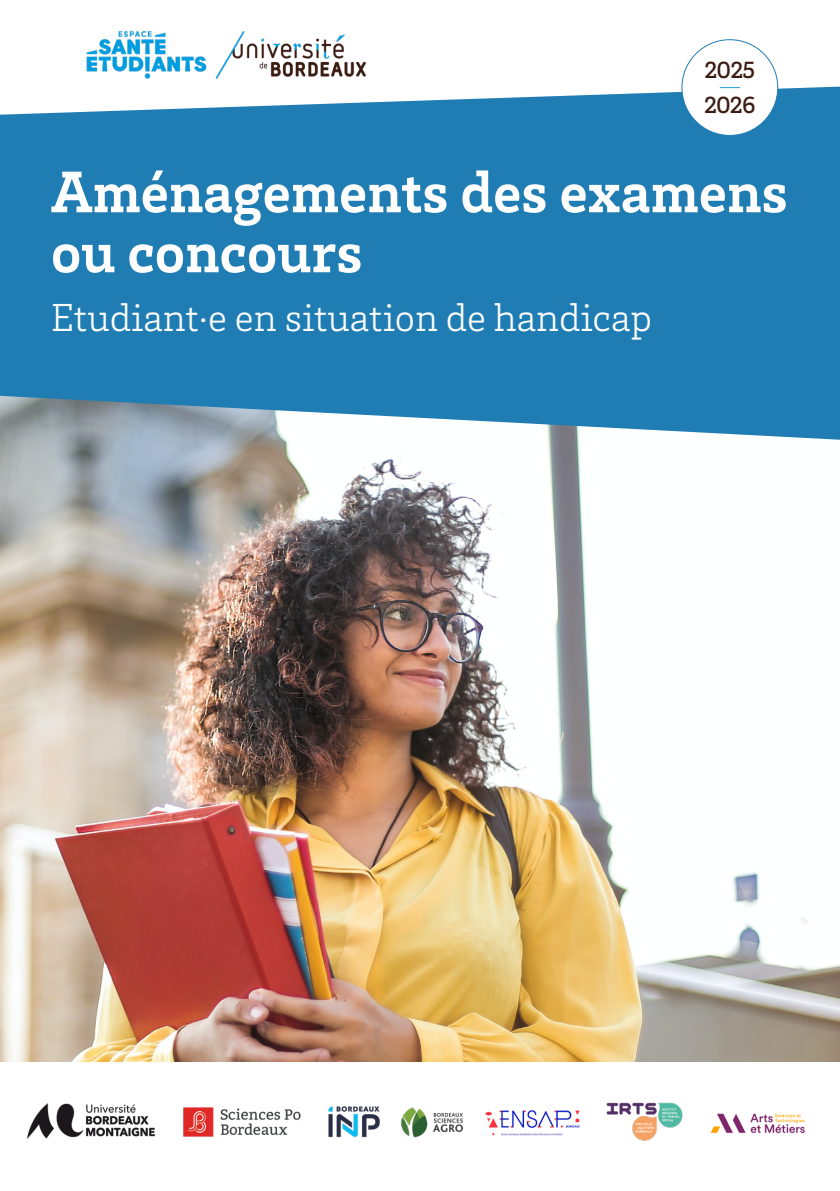
<style>
.page{position:relative;width:840px;height:1191px;background:#fff}
.page>*{position:absolute;margin:0;border:0;box-sizing:border-box;transform-origin:0 0}
.t1{font:700 60px/60px "Brix Slab";color:#fff}
.t2{font:300 40px "Brix Slab";color:#fff}
.Date{font:500 24px "Brix Slab";letter-spacing:-.035em;color:#3a1c13}
</style>
<div class="page">
<img style="left:0;top:440px;width:839px;height:622px">
<svg style="left:0;top:115px;width:839px;height:325px;background:#2b82b5"></svg>
<svg style="left:0;top:39px;width:839px;height:76px"></svg>
<img style="left:485px;top:1110px;width:95px;height:26px">
<img style="left:401px;top:1107px;width:63px;height:31px">
<img style="left:328px;top:1106px;width:52px;height:32px">
<img style="left:183px;top:1107px;width:118px;height:30px">
<img style="left:27px;top:1103px;width:128px;height:36px">
<img style="left:63px;top:31px;width:331px;height:48px">
<div style="left:681px;top:40px;width:96px;height:95px;background:#fff;border-radius:50%"></div>
<svg style="left:719px;top:87px;width:20px;height:1px"></svg>
<img style="left:606px;top:1102px;width:77px;height:39px">
<img style="left:710px;top:1113px;width:95px;height:21px">
<p class="Date" style="left:704px;top:54px;width:52px">2025</p>
<p class="Date" style="left:703px;top:90px;width:53px">2026</p>
<p class="t1" style="left:51px;top:159px;width:737px">Aménagements des examens ou concours</p>
<p class="t2" style="left:51px;top:291px;width:602px">Etudiant·e en situation de handicap</p>
</div>
